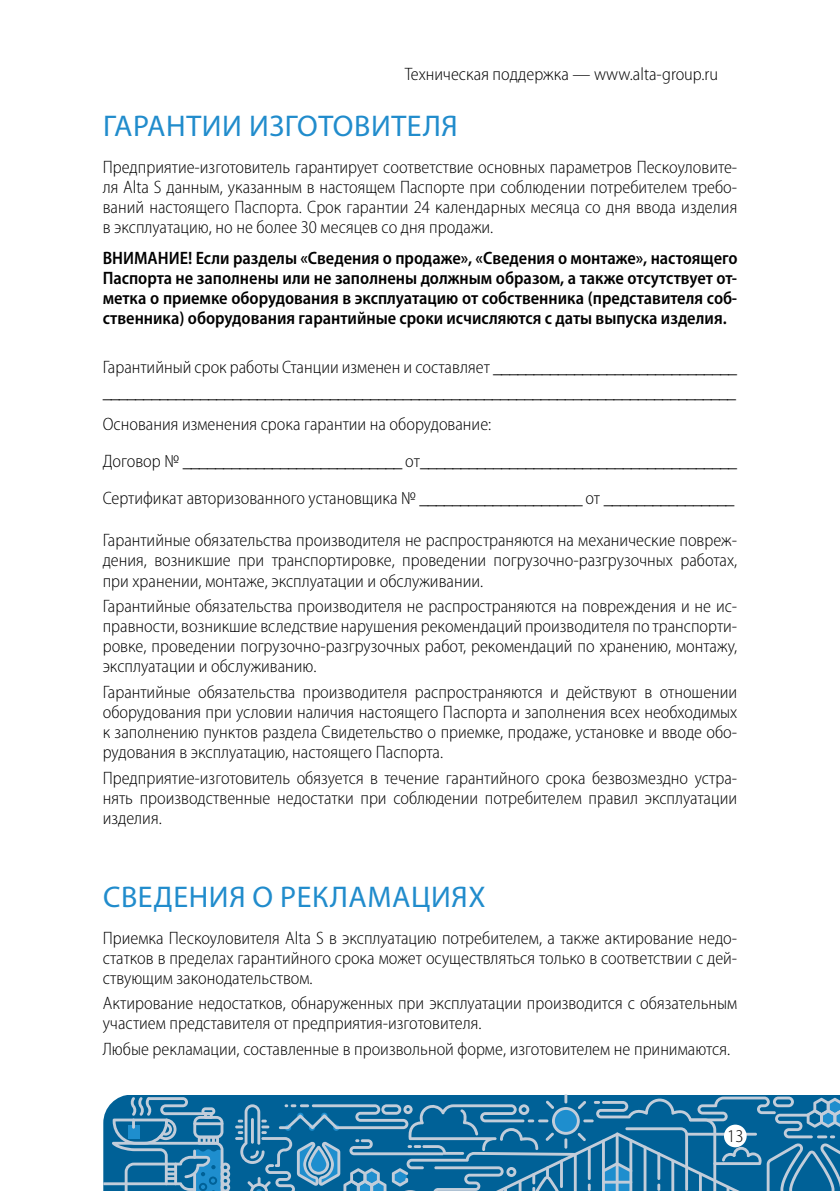
<style>
.page{position:relative;width:840px;height:1191px;background:#fff}
.page>*{position:absolute;margin:0;border:0;box-sizing:border-box;transform-origin:0 0}
.Header_1{font:30px "Myriad Pro";letter-spacing:.02em;color:#218ccc}
.t1{font:300 semi-condensed 18px/20px "Myriad Pro";color:#000;text-align:justify}
.Warning1{font:600 semi-condensed 18px/20px "Myriad Pro";color:#000;text-align:justify}
</style>
<div class="page">
<svg style="left:103px;top:1094px;width:736px;height:97px;background:#2e7ca9"></svg>
<div style="left:723px;top:1124px;width:23px;height:23px;background:#fff;border-radius:50%"></div>
<p class="t1" style="left:404px;top:64px;width:314px">Техническая поддержка — www.alta-group.ru</p>
<p class="Header_1" style="left:103px;top:109px;width:356px">ГАРАНТИИ ИЗГОТОВИТЕЛЯ</p>
<p class="t1" style="left:103px;top:157px;width:635px">Предприятие-изготовитель гарантирует соответствие основных параметров Пескоуловите&shy;ля Alta S данным, указанным в настоящем Паспорте при соблюдении потребителем требо&shy;ваний настоящего Паспорта. Срок гарантии 24 календарных месяца со дня ввода изделия в эксплуатацию, но не более 30 месяцев со дня продажи.</p>
<p class="Warning1" style="left:103px;top:249px;width:636px">ВНИМАНИЕ! Если разделы «Сведения о продаже», «Сведения о монтаже», настоящего Паспорта не заполнены или не заполнены должным образом, а также отсутствует от&shy;метка о приемке оборудования в эксплуатацию от собственника (представителя соб&shy;ственника) оборудования гарантийные сроки исчисляются с даты выпуска изделия.</p>
<p class="t1" style="left:103px;top:357px;width:635px">Гарантийный срок работы Станции изменен и составляет ______________________________</p>
<p class="t1" style="left:103px;top:383px;width:634px">______________________________________________________________________________</p>
<p class="t1" style="left:103px;top:414px;width:390px">Основания изменения срока гарантии на оборудование:</p>
<p class="t1" style="left:103px;top:451px;width:635px">Договор № ___________________________ от_______________________________________</p>
<p class="t1" style="left:103px;top:488px;width:633px">Сертификат авторизованного установщика № ____________________ от ________________</p>
<p class="t1" style="left:103px;top:531px;width:635px">Гарантийные обязательства производителя не распространяются на механические повреж&shy;дения, возникшие при транспортировке, проведении погрузочно-разгрузочных работах, при хранении, монтаже, эксплуатации и обслуживании.</p>
<p class="t1" style="left:103px;top:596px;width:635px">Гарантийные обязательства производителя не распространяются на повреждения и не ис&shy;правности, возникшие вследствие нарушения рекомендаций производителя по транспорти&shy;ровке, проведении погрузочно-разгрузочных работ, рекомендаций по хранению, монтажу, эксплуатации и обслуживанию.</p>
<p class="t1" style="left:103px;top:682px;width:635px">Гарантийные обязательства производителя распространяются и действуют в отношении оборудования при условии наличия настоящего Паспорта и заполнения всех необходимых к заполнению пунктов раздела Свидетельство о приемке, продаже, установке и вводе обо&shy;рудования в эксплуатацию, настоящего Паспорта.</p>
<p class="t1" style="left:103px;top:768px;width:635px">Предприятие-изготовитель обязуется в течение гарантийного срока безвозмездно устра&shy;нять производственные недостатки при соблюдении потребителем правил эксплуатации изделия.</p>
<p class="Header_1" style="left:103px;top:880px;width:384px">СВЕДЕНИЯ О РЕКЛАМАЦИЯХ</p>
<p class="t1" style="left:103px;top:928px;width:635px">Приемка Пескоуловителя Alta S в эксплуатацию потребителем, а также актирование недо&shy;статков в пределах гарантийного срока может осуществляться только в соответствии с дей&shy;ствующим законодательством.</p>
<p class="t1" style="left:103px;top:993px;width:635px">Актирование недостатков, обнаруженных при эксплуатации производится с обязательным участием представителя от предприятия-изготовителя.</p>
<p class="t1" style="left:103px;top:1039px;width:628px">Любые рекламации, составленные в произвольной форме, изготовителем не принимаются.</p>
<p class="t1" style="left:726px;top:1126px;width:18px">13</p>
</div>
